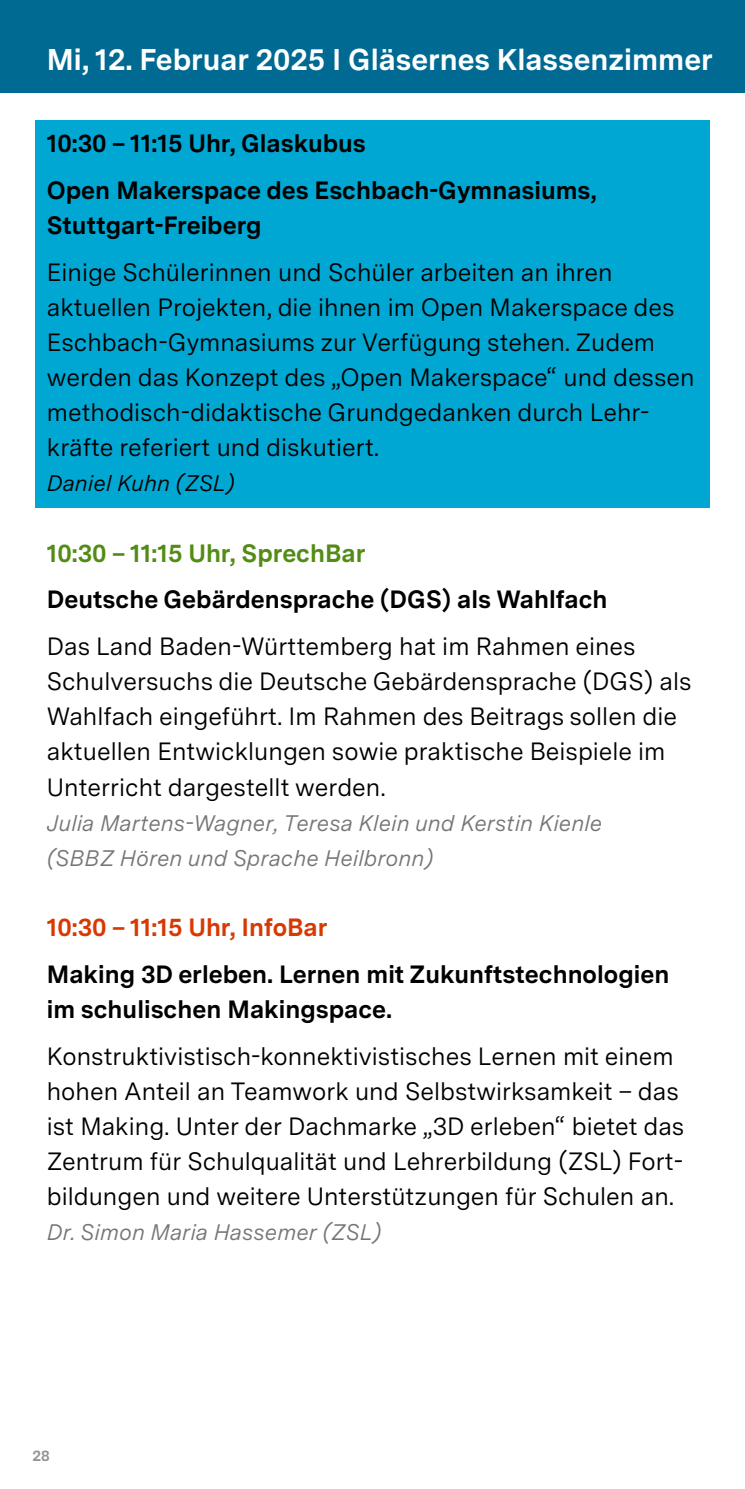
<style>
.page{position:relative;width:745px;height:1489px;background:#fff}
.page>*{position:absolute;margin:0;border:0;box-sizing:border-box;transform-origin:0 0}
.t1{font:700 30px "Ba Wue Sans";color:#fff}
.t2{font:25px/35px "Ba Wue Sans";color:#000}
.t3{font:700 25px/46.8px "Ba Wue Sans";color:#000}
.t4{font:700 25px "Ba Wue Sans";color:#528c14}
.t5{font:700 25px "Ba Wue Sans";color:#d83802}
.t6{font:italic 22.5px/35px "Ba Wue Sans";color:#797575}
.t7{font:italic 22.5px "Ba Wue Sans";color:#000}
.t8{font:700 15px "Ba Wue Sans";color:#929493}
</style>
<div class="page">
<div style="left:35px;top:120px;width:674px;height:388px;background:#00a7d3"></div>
<div style="left:0;top:0;width:744px;height:92px;background:#006a92"></div>
<p class="t1" style="left:47px;top:38px;width:667px">Mi, 12. Februar 2025 I Gläsernes Klassenzimmer</p>
<p class="t3" style="left:47px;top:119px;width:551px">10:30 – 11:15 Uhr, Glaskubus<br>Open Makerspace des Eschbach-Gymnasiums,</p>
<p class="t3" style="left:47px;top:201px;width:216px">Stuttgart-Freiberg</p>
<p class="t2" style="left:47px;top:254px;width:649px">Einige Schülerinnen und Schüler arbeiten an ihren aktuellen Projekten, die ihnen im Open Makerspace des Eschbach-Gymnasiums zur Verfügung stehen. Zudem werden das Konzept des „Open Makerspace“ und dessen methodisch-didaktische Grundgedanken durch Lehr&shy;kräfte referiert und diskutiert.</p>
<p class="t7" style="left:47px;top:468px;width:189px">Daniel Kuhn (ZSL)</p>
<p class="t4" style="left:47px;top:534px;width:320px">10:30 – 11:15 Uhr, SprechBar</p>
<p class="t3" style="left:47px;top:575px;width:562px">Deutsche Gebärdensprache (DGS) als Wahlfach</p>
<p class="t2" style="left:47px;top:628px;width:646px">Das Land Baden-Württemberg hat im Rahmen eines Schulversuchs die Deutsche Gebärdensprache (DGS) als Wahlfach eingeführt. Im Rahmen des Beitrags sollen die aktuellen Entwicklungen sowie praktische Beispiele im Unterricht dargestellt werden.</p>
<p class="t6" style="left:47px;top:805px;width:556px">Julia Martens-Wagner, Teresa Klein und Kerstin Kienle (SBBZ Hören und Sprache Heilbronn)</p>
<p class="t5" style="left:47px;top:908px;width:282px">10:30 – 11:15 Uhr, InfoBar</p>
<p class="t3" style="left:47px;top:955px;width:623px;line-height:35px">Making 3D erleben. Lernen mit Zukunftstechnologien im schulischen Makingspace.</p>
<p class="t2" style="left:47px;top:1037px;width:638px">Konstruktivistisch-konnektivistisches Lernen mit einem hohen Anteil an Teamwork und Selbstwirksamkeit – das ist Making. Unter der Dachmarke „3D erleben“ bietet das Zentrum für Schulqualität und Lehrerbildung (ZSL) Fort&shy;bildungen und weitere Unterstützungen für Schulen an.</p>
<p class="t6" style="left:47px;top:1214px;width:336px">Dr. Simon Maria Hassemer (ZSL)</p>
<p class="t8" style="left:32px;top:1444px;width:19px">28</p>
</div>
